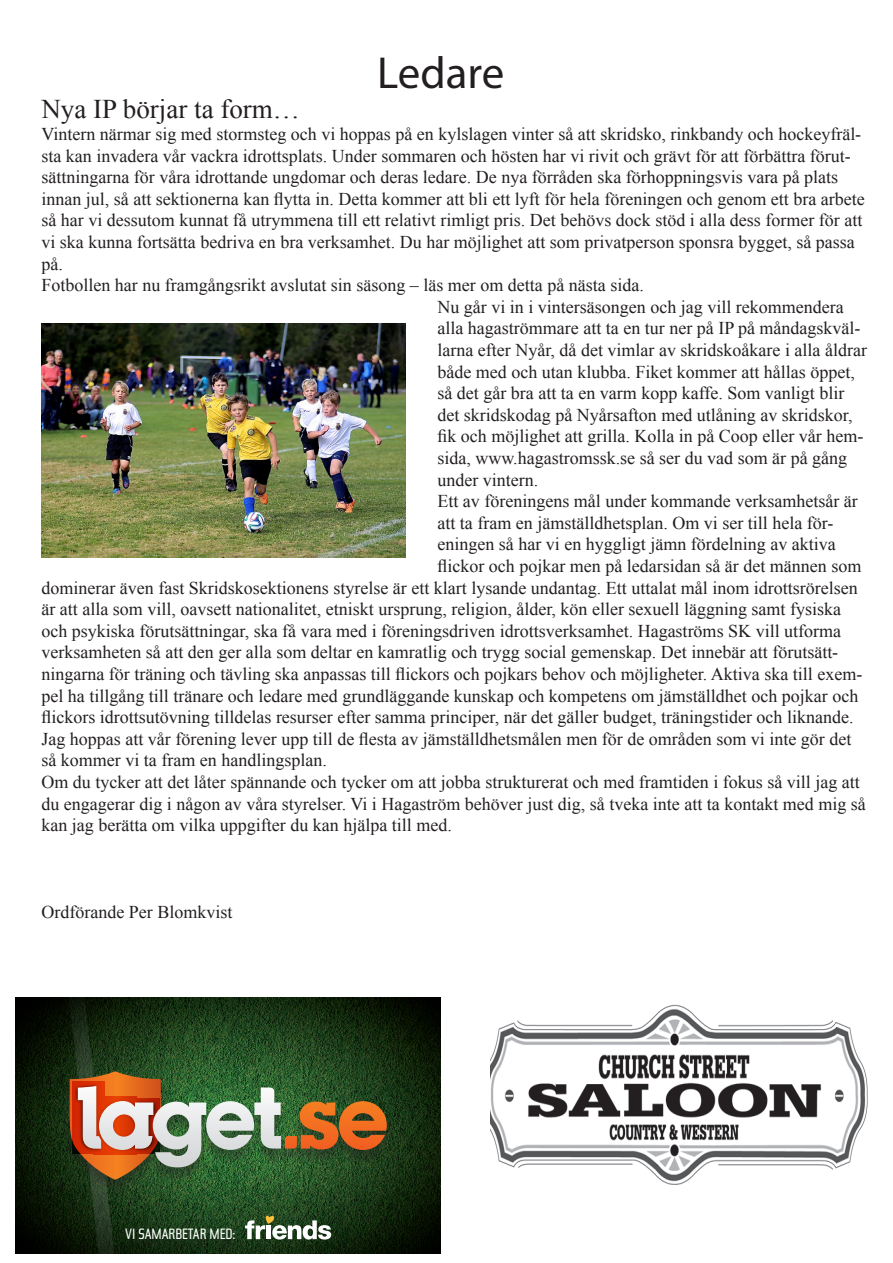
<style>
.page{position:relative;width:893px;height:1263px;background:#fff}
.page>*{position:absolute;margin:0;border:0;box-sizing:border-box;transform-origin:0 0}
.t1{font:45px "Myriad Pro";color:#231f20}
.t2{font:27px "Times New Roman";color:#231f20}
.t3{font:18px/21.6px "Times New Roman";color:#231f20}
.t4{font:expanded 15px "Tasse";color:#fff}
</style>
<div class="page">
<img style="left:490px;top:1004px;width:378px;height:181px">
<img style="left:16px;top:998px;width:425px;height:255px">
<div style="left:61px;top:1071px;width:335px;height:125px;background:#231f20;opacity:.47"></div>
<svg style="left:70px;top:1071px;width:317px;height:109px;background:#7e774f"></svg>
<div style="left:121px;top:1229px;width:125px;height:24px;background:#231f20;opacity:.48"></div>
<svg style="left:245px;top:1215px;width:86px;height:24px"></svg>
<img style="left:41px;top:323px;width:364px;height:235px">
<p class="t1" style="left:377px;top:45px;width:129px">Ledare</p>
<p class="t2" style="left:41px;top:90px;width:260px">Nya IP börjar ta form…</p>
<p class="t3" style="left:41px;top:122px;width:825px">Vintern närmar sig med stormsteg och vi hoppas på en kylslagen vinter så att skridsko, rinkbandy och hockeyfräl&shy;sta kan invadera vår vackra idrottsplats. Under sommaren och hösten har vi rivit och grävt för att förbättra förut&shy;sättningarna för våra idrottande ungdomar och deras ledare. De nya förråden ska förhoppningsvis vara på plats innan jul, så att sektionerna kan flytta in. Detta kommer att bli ett lyft för hela föreningen och genom ett bra arbete så har vi dessutom kunnat få utrymmena till ett relativt rimligt pris. Det behövs dock stöd i alla dess former för att vi ska kunna fortsätta bedriva en bra verksamhet. Du har möjlighet att som privatperson sponsra bygget, så passa på.</p>
<p class="t3" style="left:41px;top:274px;width:604px">Fotbollen har nu framgångsrikt avslutat sin säsong – läs mer om detta på nästa sida.</p>
<p class="t3" style="left:437px;top:295px;width:431px">Nu går vi in i vintersäsongen och jag vill rekommendera alla hagaströmmare att ta en tur ner på IP på måndagskväl&shy;larna efter Nyår, då det vimlar av skridskoåkare i alla åldrar både med och utan klubba. Fiket kommer att hållas öppet, så det går bra att ta en varm kopp kaffe. Som vanligt blir det skridskodag på Nyårsafton med utlåning av skridskor, fik och möjlighet att grilla. Kolla in på Coop eller vår hem&shy;sida, www.hagastromssk.se så ser du vad som är på gång under vintern.</p>
<p class="t3" style="left:437px;top:490px;width:422px">Ett av föreningens mål under kommande verksamhetsår är</p>
<p class="t3" style="left:437px;top:511px;width:398px">att ta fram en jämställdhetsplan. Om vi ser till hela för-</p>
<p class="t3" style="left:437px;top:533px;width:400px">eningen så har vi en hyggligt jämn fördelning av aktiva</p>
<p class="t3" style="left:437px;top:554px;width:425px">flickor och pojkar men på ledarsidan så är det männen som</p>
<p class="t3" style="left:41px;top:576px;width:818px">dominerar även fast Skridskosektionens styrelse är ett klart lysande undantag. Ett uttalat mål inom idrottsrörelsen</p>
<p class="t3" style="left:41px;top:598px;width:801px">är att alla som vill, oavsett nationalitet, etniskt ursprung, religion, ålder, kön eller sexuell läggning samt fysiska</p>
<p class="t3" style="left:41px;top:619px;width:801px">och psykiska förutsättningar, ska få vara med i föreningsdriven idrottsverksamhet. Hagaströms SK vill utforma</p>
<p class="t3" style="left:41px;top:641px;width:798px">verksamheten så att den ger alla som deltar en kamratlig och trygg social gemenskap. Det innebär att förutsätt-</p>
<p class="t3" style="left:41px;top:662px;width:822px">ningarna för träning och tävling ska anpassas till flickors och pojkars behov och möjligheter. Aktiva ska till exem-</p>
<p class="t3" style="left:41px;top:684px;width:818px">pel ha tillgång till tränare och ledare med grundläggande kunskap och kompetens om jämställdhet och pojkar och</p>
<p class="t3" style="left:41px;top:706px;width:814px">flickors idrottsutövning tilldelas resurser efter samma principer, när det gäller budget, träningstider och liknande.</p>
<p class="t3" style="left:41px;top:727px;width:811px">Jag hoppas att vår förening lever upp till de flesta av jämställdhetsmålen men för de områden som vi inte gör det</p>
<p class="t3" style="left:41px;top:749px;width:287px">så kommer vi ta fram en handlingsplan.</p>
<p class="t3" style="left:41px;top:770px;width:826px">Om du tycker att det låter spännande och tycker om att jobba strukturerat och med framtiden i fokus så vill jag att du engagerar dig i någon av våra styrelser. Vi i Hagaström behöver just dig, så tveka inte att ta kontakt med mig så kan jag berätta om vilka uppgifter du kan hjälpa till med.</p>
<p class="t3" style="left:41px;top:900px;width:192px">Ordförande Per Blomkvist</p>
<p class="t4" style="left:125px;top:1226px;width:111px">VI SAMARBETAR MED:</p>
</div>
